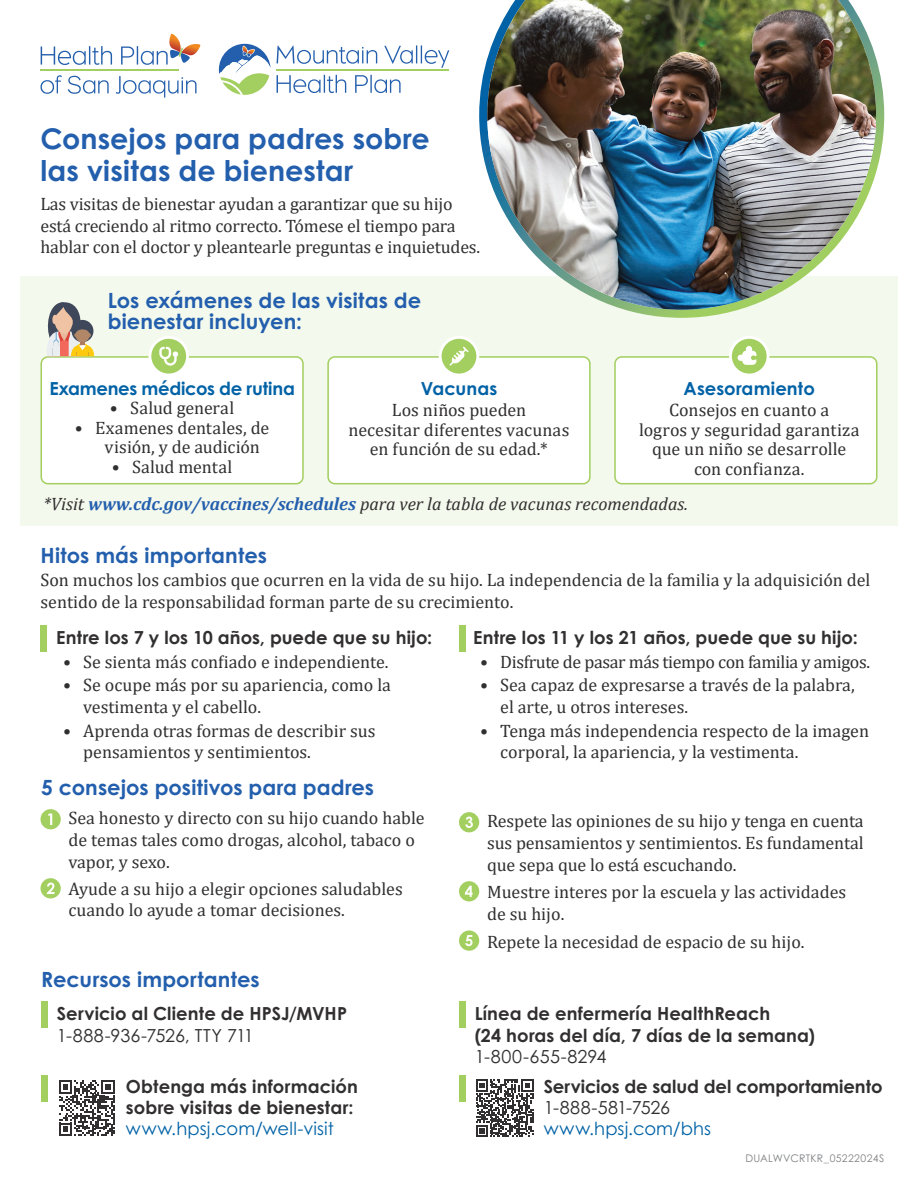
<style>
.page{position:relative;width:918px;height:1188px;background:#fff}
.page>*{position:absolute;margin:0;border:0;box-sizing:border-box;transform-origin:0 0}
.t1{font:700 28.5px/31.5px "Century Gothic Pro";letter-spacing:.005em;color:#235fad}
.t2{font:700 21px/21px "Century Gothic Pro";letter-spacing:.005em;color:#235fad}
.t3{font:18px/21.6px "Cambria";color:#312f30}
.t4{font:700 18px/21.6px "Century Gothic Pro";letter-spacing:.005em;color:#312f30}
.t5{font:italic 18px "Cambria";color:#312f30}
.t6{font:700 18px "Century Gothic";letter-spacing:.005em;color:#312f30}
.t7{font:18px "Century Gothic Pro";color:#312f30}
.t8{font:18px "Cambria";letter-spacing:-.02em;color:#312f30}
.t9{font:700 18px "Century Gothic Pro";letter-spacing:-.005em;color:#0162a6}
.t10{font:18px "Century Gothic Pro";letter-spacing:.005em;color:#0162a6}
.t11{font:10.5px "Century Gothic Pro";letter-spacing:.025em;color:#808285}
.s1{font-weight:700;color:#235fad}
</style>
<div class="page">
<svg style="left:219px;top:44px;width:52px;height:51px"></svg>
<hr style="left:277px;top:69px;width:172px;height:2px;background:#a2cf60">
<svg style="left:277px;top:46px;width:100px;height:18px"></svg>
<svg style="left:384px;top:45px;width:65px;height:23px"></svg>
<svg style="left:277px;top:75px;width:69px;height:18px"></svg>
<svg style="left:355px;top:75px;width:46px;height:18px"></svg>
<svg style="left:41px;top:46px;width:71px;height:19px"></svg>
<svg style="left:41px;top:75px;width:21px;height:19px"></svg>
<svg style="left:68px;top:76px;width:41px;height:18px"></svg>
<svg style="left:116px;top:76px;width:81px;height:22px"></svg>
<svg style="left:121px;top:34px;width:79px;height:31px"></svg>
<hr style="left:40px;top:69px;width:139px;height:2px;background:#a2cf60">
<div style="left:40px;top:625px;width:7px;height:27px;background:#a2cf5f"></div>
<div style="left:459px;top:625px;width:7px;height:27px;background:#a2cf5f"></div>
<div style="left:40px;top:809px;width:21px;height:20px;background:#a2cf5f;border-radius:50%"></div>
<svg style="left:48px;top:814px;width:4px;height:11px"></svg>
<div style="left:40px;top:878px;width:21px;height:20px;background:#a2cf5f;border-radius:50%"></div>
<svg style="left:47px;top:883px;width:8px;height:11px"></svg>
<div style="left:459px;top:930px;width:20px;height:21px;background:#a2cf5f;border-radius:50%"></div>
<svg style="left:465px;top:935px;width:8px;height:11px"></svg>
<div style="left:459px;top:881px;width:20px;height:20px;background:#a2cf5f;border-radius:50%"></div>
<svg style="left:465px;top:886px;width:8px;height:11px"></svg>
<div style="left:459px;top:812px;width:20px;height:20px;background:#a2cf5f;border-radius:50%"></div>
<svg style="left:465px;top:817px;width:8px;height:11px"></svg>
<div style="left:20px;top:277px;width:878px;height:249px;background:#f4f9ed"></div>
<div style="left:41px;top:357px;width:262px;height:127px;background:#fff;border-radius:7px"></div>
<div style="left:40px;top:356px;width:264px;height:128px;border:2px solid #a2cf5f;border-radius:7px"></div>
<svg style="left:150px;top:337px;width:38px;height:38px"></svg>
<div style="left:148px;top:336px;width:41px;height:40px;border:3px solid #fff;border-radius:50%"></div>
<svg style="left:159px;top:347px;width:19px;height:19px"></svg>
<div style="left:328px;top:357px;width:262px;height:127px;background:#fff;border-radius:7px"></div>
<div style="left:327px;top:356px;width:264px;height:128px;border:2px solid #a2cf5f;border-radius:7px"></div>
<svg style="left:440px;top:337px;width:38px;height:38px"></svg>
<div style="left:439px;top:336px;width:40px;height:40px;border:3px solid #fff;border-radius:50%"></div>
<svg style="left:449px;top:347px;width:20px;height:19px"></svg>
<div style="left:615px;top:357px;width:262px;height:127px;background:#fff;border-radius:7px"></div>
<div style="left:614px;top:356px;width:264px;height:128px;border:2px solid #a2cf5f;border-radius:7px"></div>
<svg style="left:730px;top:337px;width:38px;height:38px"></svg>
<div style="left:729px;top:336px;width:41px;height:40px;border:3px solid #fff;border-radius:50%"></div>
<svg style="left:738px;top:346px;width:18px;height:19px"></svg>
<svg style="left:47px;top:302px;width:47px;height:54px"></svg>
<svg style="left:479px;top:58px;width:405px;height:260px"></svg>
<img style="left:487px;top:0;width:389px;height:310px">
<div style="left:41px;top:1001px;width:7px;height:27px;background:#a2cf5f"></div>
<div style="left:459px;top:1001px;width:7px;height:27px;background:#a2cf5f"></div>
<div style="left:41px;top:1075px;width:7px;height:27px;background:#a2cf5f"></div>
<svg style="left:59px;top:1080px;width:56px;height:56px"></svg>
<div style="left:459px;top:1075px;width:7px;height:27px;background:#a2cf5f"></div>
<svg style="left:476px;top:1079px;width:57px;height:58px"></svg>
<h1 class="t1" style="left:40px;top:123px;width:391px">Consejos para padres sobre las visitas de bienestar</h1>
<p class="t3" style="left:40px;top:193px;width:441px">Las visitas de bienestar ayudan a garantizar que su hijo está creciendo al ritmo correcto. Tómese el tiempo para hablar con el doctor y pleantearle preguntas e inquietudes.</p>
<p class="t2" style="left:108px;top:290px;width:315px">Los exámenes de las visitas de bienestar incluyen:</p>
<p class="t9" style="left:49px;top:377px;width:247px">Examenes médicos de rutina</p>
<p class="t3" style="left:110px;top:397px;width:126px">• Salud general</p>
<p class="t3" style="left:104px;top:418px;width:166px;line-height:19.5px;text-indent:-29px">• Examenes dentales, de visión, y de audición</p>
<p class="t3" style="left:112px;top:456px;width:122px">• Salud mental</p>
<p class="t9" style="left:421px;top:377px;width:78px">Vacunas</p>
<p class="t3" style="left:349px;top:401px;width:222px;line-height:19.5px;text-align:center">Los niños pueden<br>necesitar diferentes vacunas en función de su edad.*</p>
<p class="t9" style="left:684px;top:377px;width:133px">Asesoramiento</p>
<p class="t3" style="left:639px;top:401px;width:222px;line-height:19.5px;text-align:center">Consejos en cuanto a<br>logros y seguridad garantiza que un niño se desarrolle con confianza.</p>
<p class="t5" style="left:44px;top:491px;width:646px">*Visit <span class="s1">www.cdc.gov/vaccines/schedules</span> para ver la tabla de vacunas recomendadas.</p>
<p class="t2" style="left:40px;top:545px;width:228px">Hitos más importantes</p>
<p class="t3" style="left:40px;top:569px;width:831px">Son muchos los cambios que ocurren en la vida de su hijo. La independencia de la familia y la adquisición del sentido de la responsabilidad forman parte de su crecimiento.</p>
<p class="t6" style="left:56px;top:624px;width:377px">Entre los 7 y los 10 años, puede que su hijo:</p>
<p class="t3" style="left:63px;top:651px;width:327px">• Se sienta más confiado e independiente.</p>
<p class="t3" style="left:83px;top:674px;width:309px;text-indent:-20px">• Se ocupe más por su apariencia, como la vestimenta y el cabello.</p>
<p class="t3" style="left:83px;top:720px;width:294px;text-indent:-20px">• Aprenda otras formas de describir sus pensamientos y sentimientos.</p>
<p class="t6" style="left:473px;top:624px;width:386px">Entre los 11 y los 21 años, puede que su hijo:</p>
<p class="t8" style="left:480px;top:651px;width:392px">• Disfrute de pasar más tiempo con familia y amigos.</p>
<p class="t3" style="left:500px;top:674px;width:356px;text-indent:-20px">• Sea capaz de expresarse a través de la palabra, el arte, u otros intereses.</p>
<p class="t3" style="left:500px;top:720px;width:370px;text-indent:-20px">• Tenga más independencia respecto de la imagen corporal, la apariencia, y la vestimenta.</p>
<p class="t2" style="left:41px;top:777px;width:334px">5 consejos positivos para padres</p>
<p class="t3" style="left:69px;top:807px;width:358px">Sea honesto y directo con su hijo cuando hable de temas tales como drogas, alcohol, tabaco o vapor, y sexo.</p>
<p class="t3" style="left:69px;top:878px;width:336px">Ayude a su hijo a elegir opciones saludables cuando lo ayude a tomar decisiones.</p>
<p class="t2" style="left:41px;top:969px;width:220px">Recursos importantes</p>
<p class="t4" style="left:57px;top:1002px;width:292px">Servicio al Cliente de HPSJ/MVHP</p>
<p class="t7" style="left:57px;top:1024px;width:198px">1-888-936-7526, TTY 711</p>
<p class="t4" style="left:126px;top:1076px;width:234px;line-height:21px">Obtenga más información sobre visitas de bienestar:</p>
<p class="t10" style="left:126px;top:1118px;width:209px">www.hpsj.com/well-visit</p>
<p class="t3" style="left:487px;top:810px;width:378px;text-align:justify">Respete las opiniones de su hijo y tenga en cuenta sus pensamientos y sentimientos. Es fundamental que sepa que lo está escuchando.</p>
<p class="t3" style="left:487px;top:881px;width:361px">Muestre interes por la escuela y las actividades de su hijo.</p>
<p class="t3" style="left:487px;top:931px;width:319px">Repete la necesidad de espacio de su hijo.</p>
<p class="t4" style="left:475px;top:1002px;width:342px">Línea de enfermería HealthReach<br>(24 horas del día, 7 días de la semana)</p>
<p class="t7" style="left:475px;top:1046px;width:133px">1-800-655-8294</p>
<p class="t4" style="left:544px;top:1076px;width:340px">Servicios de salud del comportamiento</p>
<p class="t7" style="left:544px;top:1097px;width:128px">1-888-581-7526</p>
<p class="t10" style="left:544px;top:1118px;width:169px">www.hpsj.com/bhs</p>
<p class="t11" style="left:745px;top:1152px;width:140px">DUALWVCRTKR_05222024S</p>
</div>
